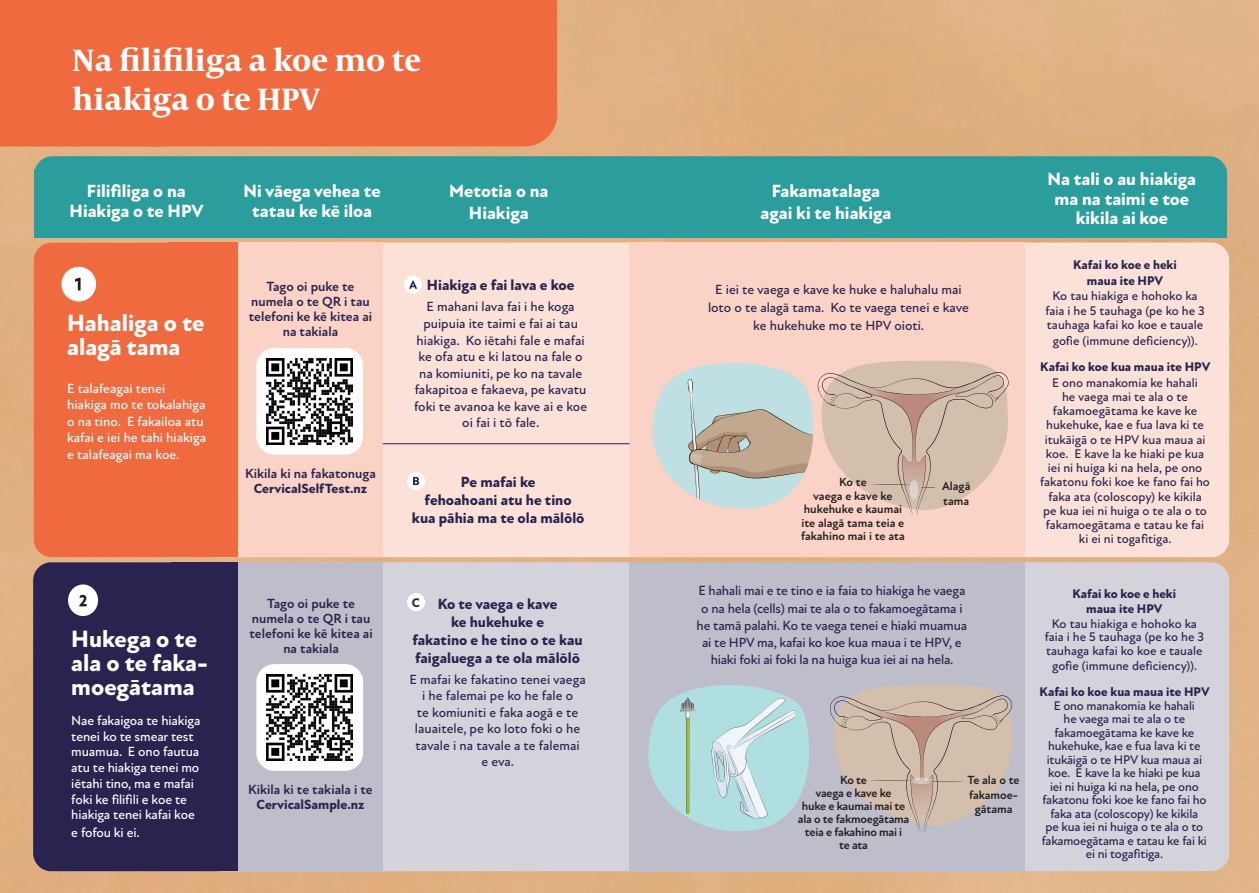
<style>
.page{position:relative;width:1259px;height:893px;background:#e0b182}
.page>*{position:absolute;margin:0;border:0;box-sizing:border-box;transform-origin:0 0}
.t1{font:700 31.5px/38.1px "Capitolium News 2";color:#fff}
.Paragraph{font:800 24px/24px "New Atten";color:#fff}
.t2{font:800 18px/19.5px "New Atten";color:#fff;text-align:center}
.Paragraph-2{font:800 15px/18px "New Atten";color:#28244f;text-align:center}
.Paragraph-3{font:500 13.5px/16.5px "New Atten";letter-spacing:-.005em;color:#28244f;text-align:center}
.Paragraph-4{font:500 13.5px/15.8px "New Atten";letter-spacing:-.01em;color:#fff}
.Paragraph-5{font:700 13.5px/15px "New Atten";color:#28244f;text-align:center}
.Paragraph-6{font:500 12.75px/13.5px "New Atten";letter-spacing:-.01em;color:#28244f;text-align:center}
.Paragraph-7{font:800 12.75px/15.8px "New Atten";color:#28244f;text-align:center}
.t3{font:700 12px/13px "New Atten";letter-spacing:-.015em;color:#231f20;text-align:center}
.s1{font-weight:800}
.s2{font-weight:500}
</style>
<div class="page">
<div style="left:0;top:0;width:557px;height:147px;background:#f06a40"></div>
<div style="left:119px;top:81px;width:438px;height:65px;background:#f06a40;border-radius:33px"></div>
<div style="left:34px;top:242px;width:1195px;height:315px;background:#fce1d9;border-radius:18px"></div>
<div style="left:34px;top:242px;width:197px;height:315px;background:#f06a40;border-radius:18px"></div>
<div style="left:169px;top:242px;width:70px;height:315px;background:#f06a40"></div>
<div style="left:629px;top:242px;width:396px;height:315px;background:#fad2c6"></div>
<div style="left:238px;top:242px;width:145px;height:315px;background:#fad2c6"></div>
<hr style="left:383px;top:443px;width:246px;height:1px;background:#28244f">
<div style="left:61px;top:267px;width:35px;height:34px;background:#fff;border-radius:50%"></div>
<svg style="left:75px;top:278px;width:6px;height:12px"></svg>
<div style="left:34px;top:156px;width:1193px;height:69px;background:#2b9d9d;border-radius:18px"></div>
<div style="left:34px;top:169px;width:1193px;height:69px;background:#2b9d9d"></div>
<div style="left:407px;top:472px;width:18px;height:18px;background:#fff;border-radius:50%"></div>
<svg style="left:413px;top:477px;width:6px;height:8px"></svg>
<div style="left:404px;top:276px;width:18px;height:18px;background:#fff;border-radius:50%"></div>
<svg style="left:409px;top:281px;width:8px;height:8px"></svg>
<svg style="left:652px;top:360px;width:356px;height:156px"></svg>
<div style="left:256px;top:348px;width:107px;height:107px;background:#fff;border-radius:18px"></div>
<img style="left:266px;top:358px;width:87px;height:86px">
<div style="left:34px;top:562px;width:1195px;height:309px;background:#d4d3dc;border-radius:18px"></div>
<div style="left:33px;top:562px;width:201px;height:309px;background:#28244f;border-radius:18px"></div>
<div style="left:171px;top:562px;width:72px;height:309px;background:#28244f"></div>
<div style="left:629px;top:562px;width:396px;height:309px;background:#bebdca"></div>
<div style="left:238px;top:562px;width:145px;height:309px;background:#bebdca"></div>
<div style="left:68px;top:584px;width:30px;height:32px;background:#fff;border-radius:50%"></div>
<svg style="left:79px;top:595px;width:8px;height:11px"></svg>
<div style="left:407px;top:593px;width:18px;height:18px;background:#fff;border-radius:50%"></div>
<svg style="left:830px;top:684px;width:182px;height:148px"></svg>
<div style="left:256px;top:664px;width:107px;height:107px;background:#fff;border-radius:18px"></div>
<img style="left:266px;top:674px;width:87px;height:87px">
<svg style="left:648px;top:685px;width:161px;height:146px"></svg>
<p class="t1" style="left:72px;top:40px;width:350px">Na filifiliga a koe mo te hiakiga o te HPV</p>
<p class="t2" style="left:70px;top:182px;width:136px">Filifiliga o na<br>Hiakiga o te HPV</p>
<p class="t2" style="left:449px;top:181px;width:101px;line-height:21.6px">Metotia o na<br>Hiakiga</p>
<p class="t2" style="left:244px;top:182px;width:138px">Ni vāega vehea te tatau ke kē iloa</p>
<p class="t2" style="left:760px;top:181px;width:132px;line-height:21.6px">Fakamatalaga agai ki te hiakiga</p>
<p class="Paragraph" style="left:67px;top:311px;width:139px">Hahaliga o te alagā tama</p>
<p class="Paragraph-4" style="left:67px;top:380px;width:140px;line-height:16.5px">E talafeagai tenei hiakiga mo te tokalahiga o na tino. E fakailoa atu kafai e iei he tahi hiakiga e talafeagai ma koe.</p>
<p class="Paragraph-5" style="left:249px;top:279px;width:125px">Tago oi puke te numela o te QR i tau telefoni ke kē kitea ai na takiala</p>
<p class="Paragraph-5" style="left:245px;top:467px;width:132px">Kikila ki na fakatonuga<br><span class="s1">CervicalSelfTest.nz</span></p>
<p class="Paragraph-2" style="left:427px;top:277px;width:149px">Hiakiga e fai lava e koe</p>
<p class="Paragraph-3" style="left:414px;top:299px;width:175px">E mahani lava fai i he koga puipuia ite taimi e fai ai tau hiakiga. Ko iētahi fale e mafai ke ofa atu e ki latou na fale o na komiuniti, pe ko na tavale fakapitoa e fakaeva, pe kavatu foki te avanoa ke kave ai e koe oi fai i tō fale.</p>
<p class="Paragraph-2" style="left:412px;top:473px;width:174px">Pe mafai ke<br>fehoahoani atu he tino kua pāhia ma te ola mālōlō</p>
<p class="Paragraph" style="left:71px;top:627px;width:138px">Hukega o te ala o te faka&shy;moegātama</p>
<p class="Paragraph-4" style="left:71px;top:713px;width:131px">Nae fakaigoa te hiakiga tenei ko te smear test muamua. E ono fautua atu te hiakiga tenei mo iētahi tino, ma e mafai foki ke filifili e koe te hiakiga tenei kafai koe</p>
<p class="Paragraph-4" style="left:71px;top:825px;width:70px">e fofou ki ei.</p>
<p class="Paragraph-4" style="left:67px;top:717px;width:155px;line-height:16.5px">for some people, and you can still choose this option</p>
<p class="Paragraph-2" style="left:412px;top:595px;width:172px">Ko te vaega e kave<br>ke hukehuke e<br>fakatino e he tino o te kau faigaluega a te ola mālōlō</p>
<p class="Paragraph-3" style="left:409px;top:671px;width:178px">E mafai ke fakatino tenei vaega i he falemai pe ko he fale o<br>te komiuniti e faka aogā e te lauaitele, pe ko loto foki o he tavale i na tavale a te falemai<br>e eva.</p>
<p class="Paragraph-5" style="left:267px;top:596px;width:89px">Tago oi puke te</p>
<p class="Paragraph-7" style="left:412px;top:595px;width:10px">C</p>
<p class="Paragraph-5" style="left:249px;top:611px;width:125px">numela o te QR i tau telefoni ke kē kitea ai na takiala</p>
<p class="Paragraph-5" style="left:248px;top:782px;width:126px">Kikila ki te takiala i te<br><span class="s1">CervicalSample.nz</span></p>
<p class="Paragraph-3" style="left:708px;top:281px;width:262px;line-height:18px">E iei te vaega e kave ke huke e haluhalu mai loto o te alagā tama. Ko te vaega tenei e kave ke hukehuke mo te HPV oioti.</p>
<p class="t3" style="left:801px;top:476px;width:105px;line-height:13.5px">Ko te<br>vaega e kave ke hukehuke e kaumai ite alagā tama teia e fakahino mai i te ata</p>
<p class="t3" style="left:942px;top:479px;width:30px;line-height:14.4px;text-align:left">Alagā tama</p>
<p class="Paragraph-3" style="left:696px;top:582px;width:272px;line-height:17.2px">E hahali mai e te tino e ia faia to hiakiga he vaega o na hela (cells) mai te ala o to fakamoegātama i he tamā palahi. Ko te vaega tenei e hiaki muamua ai te HPV ma, kafai ko koe kua maua i te HPV, e hiaki foki ai foki la na huiga kua iei ai na hela.</p>
<p class="t3" style="left:798px;top:774px;width:113px">Ko te<br>vaega e kave ke<br>huke e kaumai mai te ala o te fakmoegātama teia e fakahino mai i<br>te ata</p>
<p class="t3" style="left:967px;top:773px;width:54px;line-height:14.4px">Te ala o te fakamoe&shy;gātama</p>
<p class="t2" style="left:1047px;top:170px;width:150px">Na tali o au hiakiga ma na taimi e toe kikila ai koe</p>
<p class="Paragraph-7" style="left:1052px;top:257px;width:147px">Kafai ko koe e heki<br>maua ite HPV<br><span class="s2">Ko tau hiakiga e hohoko ka</span></p>
<p class="Paragraph-6" style="left:1045px;top:303px;width:161px;line-height:14.2px;text-align:left">faia i he 5 tauhaga (pe ko he 3 tauhaga kafai ko koe e tauale</p>
<p class="Paragraph-6" style="left:1040px;top:327px;width:171px;line-height:26.2px">gofie (immune deficiency)).<br><span class="s1">Kafai ko koe kua maua ite HPV</span></p>
<p class="Paragraph-6" style="left:1040px;top:375px;width:171px;line-height:14.2px">E ono manakomia ke hahali<br>he vaega mai te ala o te fakamoegātama ke kave ke hukehuke, kae e fua lava ki te itukāigā o te HPV kua maua ai koe. E kave la ke hiaki pe kua iei ni huiga ki na hela, pe ono fakatonu foki koe ke fano fai ho faka ata (coloscopy) ke kikila pe kua iei ni huiga o te ala o to fakamoegātama e tatau ke fai ki ei ni togafitiga.</p>
<p class="Paragraph-7" style="left:1051px;top:586px;width:147px;line-height:15px">Kafai ko koe e heki<br>maua ite HPV<br><span class="s2">Ko tau hiakiga e hohoko ka</span></p>
<p class="Paragraph-6" style="left:1044px;top:630px;width:161px;text-align:left">faia i he 5 tauhaga (pe ko he 3 tauhaga kafai ko koe e tauale</p>
<p class="Paragraph-6" style="left:1052px;top:659px;width:146px">gofie (immune deficiency)).</p>
<p class="Paragraph-6" style="left:1039px;top:686px;width:171px"><span class="s1">Kafai ko koe kua maua ite HPV<br></span>E ono manakomia ke hahali<br>he vaega mai te ala o te fakamoegātama ke kave ke hukehuke, kae e fua lava ki te itukāigā o te HPV kua maua ai koe. E kave la ke hiaki pe kua<br>iei ni huiga ki na hela, pe ono fakatonu foki koe ke fano fai ho faka ata (coloscopy) ke kikila<br>pe kua iei ni huiga o te ala o to fakamoegātama e tatau ke fai ki ei ni togafitiga.</p>
</div>
